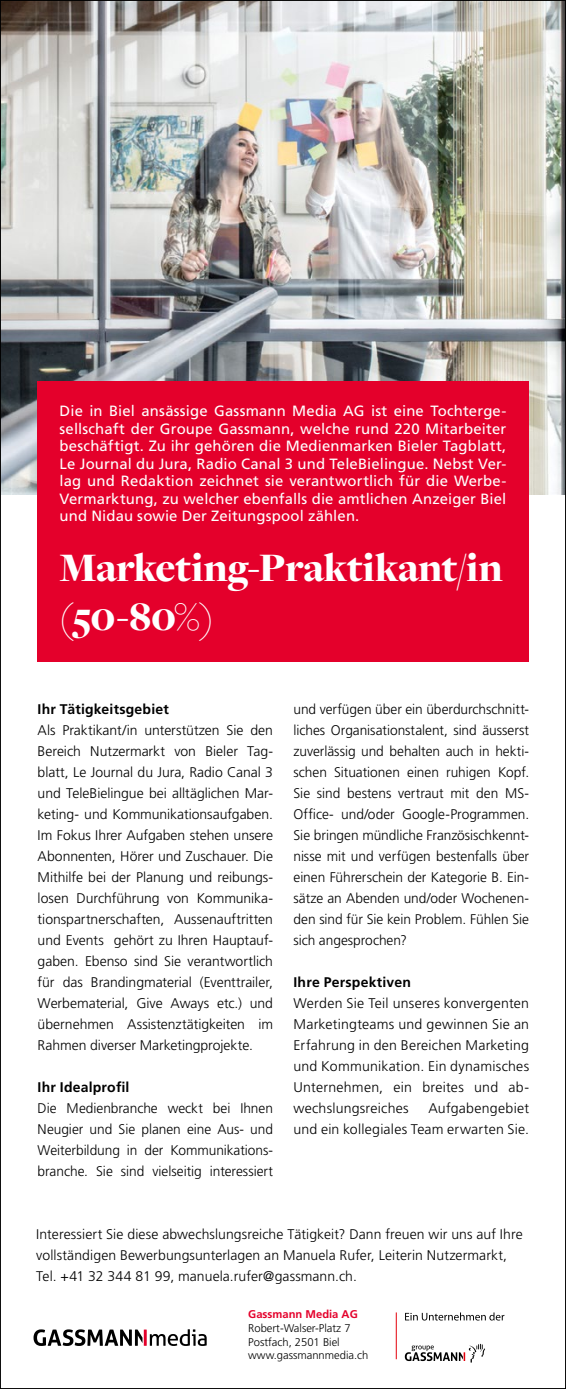
<style>
.page{position:relative;width:566px;height:1389px;background:#fff}
.page>*{position:absolute;margin:0;border:0;box-sizing:border-box;transform-origin:0 0}
.t1{font:900 42px/49px "Freight Disp Pro";letter-spacing:-.01em;color:#fff}
.t2{font:14.88px/17.5px "Frutiger LT Std";letter-spacing:.01em;color:#fff;text-align:justify}
.t3{font:300 14px/21px "Frutiger LT Std";letter-spacing:.005em;color:#000;text-align:justify}
.t4{font:700 14px "Frutiger LT Std";letter-spacing:.015em;color:#000}
.t5{font:300 11.2px/13.7px "Frutiger LT Std";color:#000}
.t6{font:700 11.2px "Frutiger LT Std";color:#e4002b}
</style>
<div class="page">
<svg style="left:34px;top:1329px;width:173px;height:17px"></svg>
<svg style="left:404px;top:1344px;width:81px;height:19px"></svg>
<svg style="left:405px;top:1312px;width:99px;height:9px"></svg>
<hr style="left:396px;top:1312px;width:1px;height:47px;background:#e3000b">
<img style="left:2px;top:2px;width:562px;height:492px">
<div style="left:38px;top:381px;width:491px;height:281px;background:#e4002b"></div>
<p class="t2" style="left:60px;top:402px;width:448px">Die in Biel ansässige Gassmann Media AG ist eine Tochterge&shy;sellschaft der Groupe Gassmann, welche rund 220 Mitarbeiter beschäftigt. Zu ihr gehören die Medienmarken Bieler Tagblatt, Le Journal du Jura, Radio Canal 3 und TeleBielingue. Nebst Ver&shy;lag und Redaktion zeichnet sie verantwortlich für die Werbe-Vermarktung, zu welcher ebenfalls die amtlichen Anzeiger Biel und Nidau sowie Der Zeitungspool zählen.</p>
<h1 class="t1" style="left:60px;top:542px;width:444px">Marketing-Praktikant/in (50-80%)</h1>
<p class="t4" style="left:38px;top:701px;width:133px">Ihr Tätigkeitsgebiet</p>
<p class="t3" style="left:38px;top:720px;width:237px">Als Praktikant/in unterstützen Sie den Bereich Nutzermarkt von Bieler Tag&shy;blatt, Le Journal du Jura, Radio Canal 3 und TeleBielingue bei alltäglichen Mar&shy;keting- und Kommunikationsaufgaben.<br>Im Fokus Ihrer Aufgaben stehen unsere Abonnenten, Hörer und Zuschauer. Die Mithilfe bei der Planung und reibungs&shy;losen Durchführung von Kommunika&shy;tionspartnerschaften, Aussenauftritten und Events gehört zu Ihren Hauptauf&shy;gaben. Ebenso sind Sie verantwortlich für das Brandingmaterial (Eventtrailer, Werbematerial, Give Aways etc.) und übernehmen Assistenztätigkeiten im Rahmen diverser Marketingprojekte.</p>
<p class="t4" style="left:38px;top:1079px;width:93px">Ihr Idealprofil</p>
<p class="t3" style="left:38px;top:1098px;width:237px">Die Medienbranche weckt bei Ihnen Neugier und Sie planen eine Aus- und Weiterbildung in der Kommunikations&shy;branche. Sie sind vielseitig interessiert</p>
<p class="t3" style="left:293px;top:699px;width:237px">und verfügen über ein überdurchschnitt&shy;liches Organisationstalent, sind äusserst zuverlässig und behalten auch in hekti&shy;schen Situationen einen ruhigen Kopf.<br>Sie sind bestens vertraut mit den MS-Office- und/oder Google-Programmen.<br>Sie bringen mündliche Französischkennt&shy;nisse mit und verfügen bestenfalls über einen Führerschein der Kategorie B. Ein&shy;sätze an Abenden und/oder Wochenen&shy;den sind für Sie kein Problem. Fühlen Sie sich angesprochen?</p>
<p class="t4" style="left:293px;top:974px;width:119px">Ihre Perspektiven</p>
<p class="t3" style="left:293px;top:993px;width:237px">Werden Sie Teil unseres konvergenten Marketingteams und gewinnen Sie an Erfahrung in den Bereichen Marketing und Kommunikation. Ein dynamisches Unternehmen, ein breites und ab&shy;wechslungsreiches</p>
<p class="t3" style="left:293px;top:1098px;width:237px;text-align:right">Aufgabengebiet<br>und ein kollegiales Team erwarten Sie.</p>
<p class="t3" style="left:36px;top:1224px;width:488px;text-align:left">Interessiert Sie diese abwechslungsreiche Tätigkeit? Dann freuen wir uns auf Ihre vollständigen Bewerbungsunterlagen an Manuela Rufer, Leiterin Nutzermarkt,<br>Tel. +41 32 344 81 99, manuela.rufer@gassmann.ch.</p>
<p class="t6" style="left:248px;top:1308px;width:111px">Gassmann Media AG</p>
<p class="t5" style="left:248px;top:1321px;width:122px">Robert-Walser-Platz 7<br>Postfach, 2501 Biel www.gassmannmedia.ch</p>
</div>
